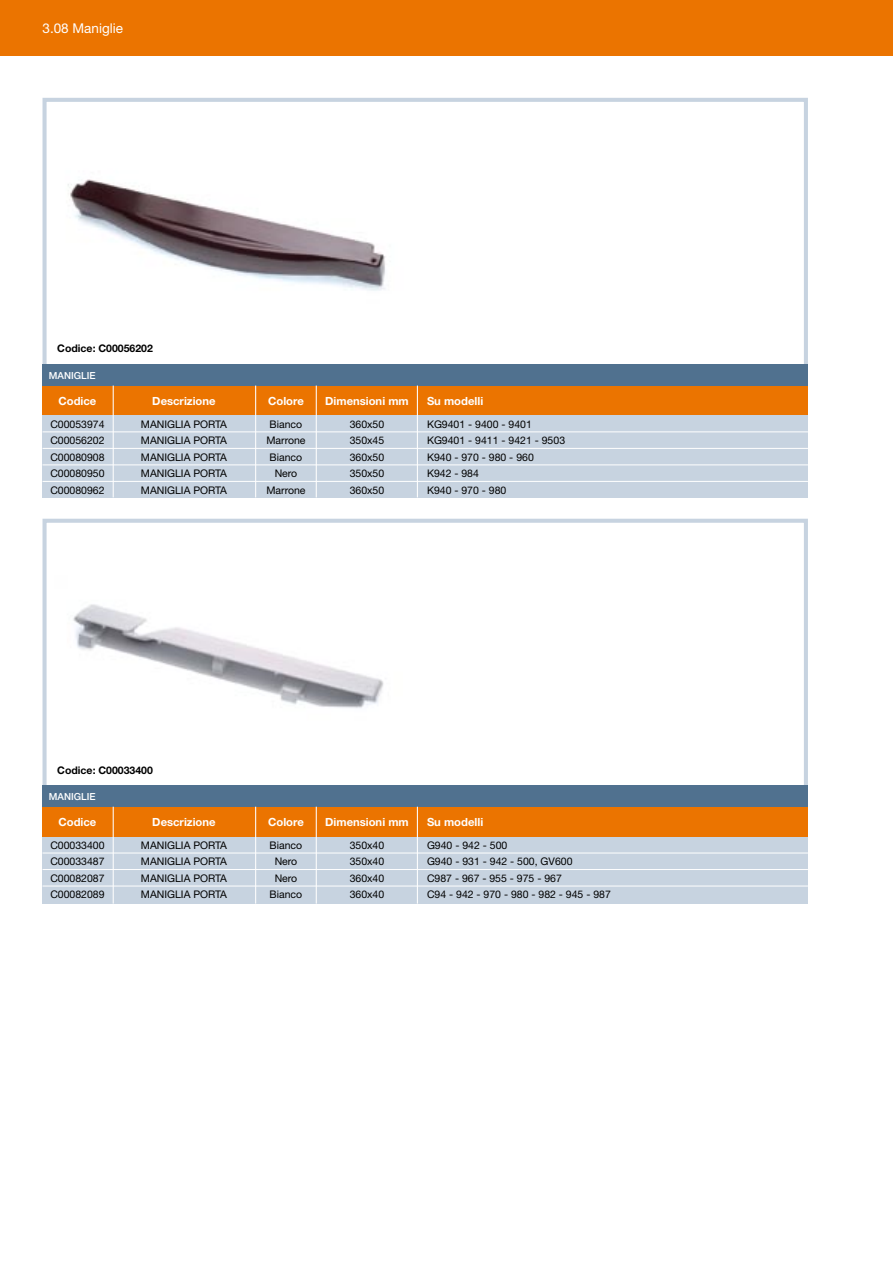
<style>
.page{position:relative;width:893px;height:1263px;background:#fff}
.page>*{position:absolute;margin:0;border:0;box-sizing:border-box;transform-origin:0 0}
.t1{font:13.5px "Helvetica Neue";color:#fff}
.t2{font:700 11.25px "Helvetica Neue";color:#fff}
.t3{font:10.5px "Helvetica Neue";color:#000}
.t4{font:700 10.5px "Helvetica Neue";color:#000}
.t5{font:500 9.75px "Helvetica Neue";color:#fff}
</style>
<div class="page">
<div style="left:0;top:0;width:893px;height:55px;background:#eb7400"></div>
<img style="left:68px;top:179px;width:318px;height:112px">
<div style="left:43px;top:98px;width:765px;height:271px;border:4px solid #c7d3e0"></div>
<div style="left:43px;top:413px;width:765px;height:84px;background:#c7d3e0"></div>
<div style="left:43px;top:386px;width:765px;height:29px;background:#eb7400"></div>
<div style="left:43px;top:364px;width:765px;height:22px;background:#50718f"></div>
<hr style="left:113px;top:386px;width:1px;height:111px;background:#fff">
<hr style="left:316px;top:386px;width:1px;height:111px;background:#fff">
<hr style="left:255px;top:386px;width:1px;height:111px;background:#fff">
<hr style="left:417px;top:386px;width:1px;height:111px;background:#fff">
<hr style="left:43px;top:448px;width:765px;height:1px;background:#fff">
<hr style="left:43px;top:431px;width:765px;height:1px;background:#fff">
<hr style="left:43px;top:464px;width:765px;height:1px;background:#fff">
<hr style="left:43px;top:481px;width:765px;height:1px;background:#fff">
<img style="left:73px;top:604px;width:311px;height:104px">
<div style="left:43px;top:519px;width:765px;height:270px;border:4px solid #c7d3e0"></div>
<div style="left:43px;top:834px;width:765px;height:69px;background:#c7d3e0"></div>
<div style="left:43px;top:807px;width:765px;height:29px;background:#eb7400"></div>
<div style="left:43px;top:785px;width:765px;height:22px;background:#50718f"></div>
<hr style="left:113px;top:807px;width:1px;height:97px;background:#fff">
<hr style="left:316px;top:807px;width:1px;height:97px;background:#fff">
<hr style="left:255px;top:807px;width:1px;height:97px;background:#fff">
<hr style="left:417px;top:807px;width:1px;height:97px;background:#fff">
<hr style="left:43px;top:869px;width:765px;height:1px;background:#fff">
<hr style="left:43px;top:852px;width:765px;height:1px;background:#fff">
<hr style="left:43px;top:885px;width:765px;height:1px;background:#fff">
<p class="t1" style="left:43px;top:20px;width:82px">3.08 Maniglie</p>
<p class="t4" style="left:57px;top:342px;width:97px">Codice: C00056202</p>
<p class="t5" style="left:49px;top:369px;width:48px">MANIGLIE</p>
<p class="t2" style="left:59px;top:394px;width:39px">Codice</p>
<p class="t2" style="left:152px;top:394px;width:65px">Descrizione</p>
<p class="t2" style="left:268px;top:394px;width:37px">Colore</p>
<p class="t2" style="left:325px;top:394px;width:85px">Dimensioni mm</p>
<p class="t2" style="left:427px;top:394px;width:58px">Su modelli</p>
<p class="t3" style="left:50px;top:418px;width:56px">C00053974</p>
<p class="t3" style="left:141px;top:418px;width:88px">MANIGLIA PORTA</p>
<p class="t3" style="left:270px;top:418px;width:34px">Bianco</p>
<p class="t3" style="left:350px;top:418px;width:36px">360x50</p>
<p class="t3" style="left:427px;top:418px;width:106px">KG9401 - 9400 - 9401</p>
<p class="t3" style="left:50px;top:434px;width:56px">C00056202</p>
<p class="t3" style="left:141px;top:434px;width:88px">MANIGLIA PORTA</p>
<p class="t3" style="left:266px;top:434px;width:41px">Marrone</p>
<p class="t3" style="left:350px;top:434px;width:36px">350x45</p>
<p class="t3" style="left:427px;top:434px;width:140px">KG9401 - 9411 - 9421 - 9503</p>
<p class="t3" style="left:50px;top:451px;width:56px">C00080908</p>
<p class="t3" style="left:141px;top:451px;width:88px">MANIGLIA PORTA</p>
<p class="t3" style="left:270px;top:451px;width:34px">Bianco</p>
<p class="t3" style="left:350px;top:451px;width:36px">360x50</p>
<p class="t3" style="left:427px;top:451px;width:108px">K940 - 970 - 980 - 960</p>
<p class="t3" style="left:50px;top:467px;width:56px">C00080950</p>
<p class="t3" style="left:141px;top:467px;width:88px">MANIGLIA PORTA</p>
<p class="t3" style="left:275px;top:467px;width:24px">Nero</p>
<p class="t3" style="left:350px;top:467px;width:36px">350x50</p>
<p class="t3" style="left:427px;top:467px;width:53px">K942 - 984</p>
<p class="t3" style="left:50px;top:484px;width:56px">C00080962</p>
<p class="t3" style="left:141px;top:484px;width:88px">MANIGLIA PORTA</p>
<p class="t3" style="left:266px;top:484px;width:41px">Marrone</p>
<p class="t3" style="left:350px;top:484px;width:36px">360x50</p>
<p class="t3" style="left:427px;top:484px;width:81px">K940 - 970 - 980</p>
<p class="t4" style="left:57px;top:764px;width:97px">Codice: C00033400</p>
<p class="t5" style="left:49px;top:790px;width:48px">MANIGLIE</p>
<p class="t2" style="left:59px;top:815px;width:39px">Codice</p>
<p class="t2" style="left:152px;top:815px;width:65px">Descrizione</p>
<p class="t2" style="left:268px;top:815px;width:37px">Colore</p>
<p class="t2" style="left:325px;top:815px;width:85px">Dimensioni mm</p>
<p class="t2" style="left:427px;top:815px;width:58px">Su modelli</p>
<p class="t3" style="left:50px;top:839px;width:56px">C00033400</p>
<p class="t3" style="left:141px;top:839px;width:88px">MANIGLIA PORTA</p>
<p class="t3" style="left:270px;top:839px;width:34px">Bianco</p>
<p class="t3" style="left:350px;top:839px;width:36px">350x40</p>
<p class="t3" style="left:427px;top:839px;width:82px">G940 - 942 - 500</p>
<p class="t3" style="left:50px;top:855px;width:56px">C00033487</p>
<p class="t3" style="left:141px;top:855px;width:88px">MANIGLIA PORTA</p>
<p class="t3" style="left:275px;top:855px;width:24px">Nero</p>
<p class="t3" style="left:350px;top:855px;width:36px">350x40</p>
<p class="t3" style="left:427px;top:855px;width:147px">G940 - 931 - 942 - 500, GV600</p>
<p class="t3" style="left:50px;top:872px;width:56px">C00082087</p>
<p class="t3" style="left:141px;top:872px;width:88px">MANIGLIA PORTA</p>
<p class="t3" style="left:275px;top:872px;width:24px">Nero</p>
<p class="t3" style="left:350px;top:872px;width:36px">360x40</p>
<p class="t3" style="left:427px;top:872px;width:136px">C987 - 967 - 955 - 975 - 967</p>
<p class="t3" style="left:50px;top:888px;width:56px">C00082089</p>
<p class="t3" style="left:141px;top:888px;width:88px">MANIGLIA PORTA</p>
<p class="t3" style="left:270px;top:888px;width:34px">Bianco</p>
<p class="t3" style="left:350px;top:888px;width:36px">360x40</p>
<p class="t3" style="left:427px;top:888px;width:185px">C94 - 942 - 970 - 980 - 982 - 945 - 987</p>
</div>
